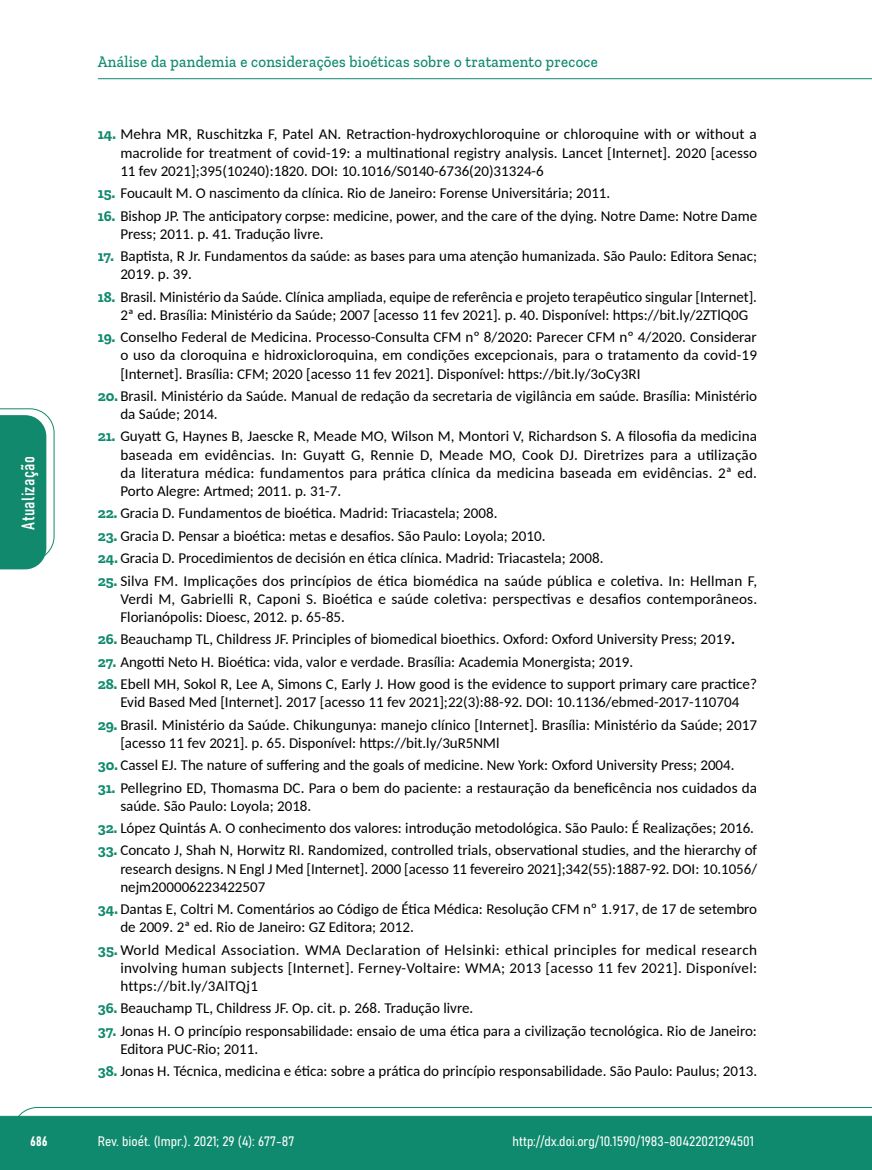
<style>
.page{position:relative;width:872px;height:1170px;background:#fff}
.page>*{position:absolute;margin:0;border:0;box-sizing:border-box;transform-origin:0 0}
.t1{font:18px "Bahnschrift";letter-spacing:.02em;color:#fff}
.t2{font:500 16.5px "Zilla Slab";letter-spacing:.02em;color:#108a6e;scale:.9 1}
.t3{font:15px/18.1px "Carlito";color:#000}
.t4{font:13.5px "Bahnschrift";color:#fff}
.s1{font-family:"Zilla Slab";font-weight:700;color:#108a6e}
.s2{font-weight:700}
</style>
<div class="page">
<svg style="left:12px;top:1107px;width:860px;height:62px;background:#2e9880"></svg>
<hr style="left:98px;top:78px;width:774px;height:1px;background:#108a6e">
<svg style="left:0;top:408px;width:55px;height:161px"></svg>
<p class="t1" style="left:15px;top:529px;width:75px;rotate:-90deg">Atualização</p>
<p class="t2" style="left:98px;top:53px;width:557px">Análise da pandemia e considerações bioéticas sobre o tratamento precoce</p>
<p class="t3" style="left:120px;top:125px;width:638px;text-align:justify;text-indent:-22px"><span class="s1">14.</span> Mehra MR, Ruschitzka F, Patel AN. Retraction-hydroxychloroquine or chloroquine with or without a macrolide for treatment of covid-19: a multinational registry analysis. Lancet [Internet]. 2020 [acesso 11 fev 2021];395(10240):1820. DOI: 10.1016/S0140-6736(20)31324-6</p>
<p class="t3" style="left:98px;top:183px;width:514px"><span class="s1">15.</span> Foucault M. O nascimento da clínica. Rio de Janeiro: Forense Universitária; 2011.</p>
<p class="t3" style="left:120px;top:206px;width:638px;text-indent:-22px"><span class="s1">16.</span> Bishop JP. The anticipatory corpse: medicine, power, and the care of the dying. Notre Dame: Notre Dame<br>Press; 2011. p. 41. Tradução livre.</p>
<p class="t3" style="left:120px;top:246px;width:638px;text-indent:-22px"><span class="s1">17.</span> Baptista, R Jr. Fundamentos da saúde: as bases para uma atenção humanizada. São Paulo: Editora Senac;<br>2019. p. 39.</p>
<p class="t3" style="left:120px;top:287px;width:638px;text-indent:-22px"><span class="s1">18.</span> Brasil. Ministério da Saúde. Clínica ampliada, equipe de referência e projeto terapêutico singular [Internet].<br>2ª ed. Brasília: Ministério da Saúde; 2007 [acesso 11 fev 2021]. p. 40. Disponível: https://bit.ly/2ZTlQ0G</p>
<p class="t3" style="left:120px;top:327px;width:638px;text-align:justify;text-indent:-22px"><span class="s1">19.</span> Conselho Federal de Medicina. Processo-Consulta CFM nº 8/2020: Parecer CFM nº 4/2020. Considerar o uso da cloroquina e hidroxicloroquina, em condições excepcionais, para o tratamento da covid-19 [Internet]. Brasília: CFM; 2020 [acesso 11 fev 2021]. Disponível: https://bit.ly/3oCy3RI</p>
<p class="t3" style="left:120px;top:386px;width:638px;text-indent:-22px"><span class="s1">20.</span> Brasil. Ministério da Saúde. Manual de redação da secretaria de vigilância em saúde. Brasília: Ministério da Saúde; 2014.</p>
<p class="t3" style="left:120px;top:426px;width:638px;text-align:justify;text-indent:-22px"><span class="s1">21.</span> Guyatt G, Haynes B, Jaescke R, Meade MO, Wilson M, Montori V, Richardson S. A filosofia da medicina baseada em evidências. In: Guyatt G, Rennie D, Meade MO, Cook DJ. Diretrizes para a utilização da literatura médica: fundamentos para prática clínica da medicina baseada em evidências. 2ª ed.<br>Porto Alegre: Artmed; 2011. p. 31-7.</p>
<p class="t3" style="left:98px;top:503px;width:401px"><span class="s1">22.</span> Gracia D. Fundamentos de bioética. Madrid: Triacastela; 2008.</p>
<p class="t3" style="left:98px;top:526px;width:449px"><span class="s1">23.</span> Gracia D. Pensar a bioética: metas e desafios. São Paulo: Loyola; 2010.</p>
<p class="t3" style="left:98px;top:548px;width:507px"><span class="s1">24.</span> Gracia D. Procedimientos de decisión en ética clínica. Madrid: Triacastela; 2008.</p>
<p class="t3" style="left:120px;top:570px;width:638px;text-align:justify;text-indent:-22px"><span class="s1">25.</span> Silva FM. Implicações dos princípios de ética biomédica na saúde pública e coletiva. In: Hellman F, Verdi M, Gabrielli R, Caponi S. Bioética e saúde coletiva: perspectivas e desafios contemporâneos.<br>Florianópolis: Dioesc, 2012. p. 65-85.</p>
<p class="t3" style="left:98px;top:629px;width:638px"><span class="s1">26.</span> Beauchamp TL, Childress JF. Principles of biomedical bioethics. Oxford: Oxford University Press; 2019<span class="s2">.</span></p>
<p class="t3" style="left:98px;top:651px;width:537px"><span class="s1">27.</span> Angotti Neto H. Bioética: vida, valor e verdade. Brasília: Academia Monergista; 2019.</p>
<p class="t3" style="left:98px;top:674px;width:660px;text-align:center"><span class="s1">28.</span> Ebell MH, Sokol R, Lee A, Simons C, Early J. How good is the evidence to support primary care practice?<br>Evid Based Med [Internet]. 2017 [acesso 11 fev 2021];22(3):88-92. DOI: 10.1136/ebmed-2017-110704</p>
<p class="t3" style="left:120px;top:714px;width:638px;text-indent:-22px"><span class="s1">29.</span> Brasil. Ministério da Saúde. Chikungunya: manejo clínico [Internet]. Brasília: Ministério da Saúde; 2017 [acesso 11 fev 2021]. p. 65. Disponível: https://bit.ly/3uR5NMl</p>
<p class="t3" style="left:98px;top:755px;width:638px"><span class="s1">30.</span> Cassel EJ. The nature of suffering and the goals of medicine. New York: Oxford University Press; 2004.</p>
<p class="t3" style="left:120px;top:777px;width:638px;text-indent:-22px"><span class="s1">31.</span> Pellegrino ED, Thomasma DC. Para o bem do paciente: a restauração da beneficência nos cuidados da saúde. São Paulo: Loyola; 2018.</p>
<p class="t3" style="left:98px;top:818px;width:657px"><span class="s1">32.</span> López Quintás A. O conhecimento dos valores: introdução metodológica. São Paulo: É Realizações; 2016.</p>
<p class="t3" style="left:120px;top:840px;width:638px;text-align:justify;text-indent:-22px"><span class="s1">33.</span> Concato J, Shah N, Horwitz RI. Randomized, controlled trials, observational studies, and the hierarchy of research designs. N Engl J Med [Internet]. 2000 [acesso 11 fevereiro 2021];342(55):1887-92. DOI: 10.1056/ nejm200006223422507</p>
<p class="t3" style="left:120px;top:899px;width:638px;text-indent:-22px"><span class="s1">34.</span> Dantas E, Coltri M. Comentários ao Código de Ética Médica: Resolução CFM nº 1.917, de 17 de setembro de 2009. 2ª ed. Rio de Janeiro: GZ Editora; 2012.</p>
<p class="t3" style="left:120px;top:939px;width:638px;text-align:justify;text-indent:-22px"><span class="s1">35.</span> World Medical Association. WMA Declaration of Helsinki: ethical principles for medical research involving human subjects [Internet]. Ferney-Voltaire: WMA; 2013 [acesso 11 fev 2021]. Disponível: https://bit.ly/3AlTQj1</p>
<p class="t3" style="left:98px;top:998px;width:377px"><span class="s1">36.</span> Beauchamp TL, Childress JF. Op. cit. p. 268. Tradução livre.</p>
<p class="t3" style="left:120px;top:1020px;width:638px;text-indent:-22px"><span class="s1">37.</span> Jonas H. O princípio responsabilidade: ensaio de uma ética para a civilização tecnológica. Rio de Janeiro:<br>Editora PUC-Rio; 2011.</p>
<p class="t3" style="left:98px;top:1061px;width:661px"><span class="s1">38.</span> Jonas H. Técnica, medicina e ética: sobre a prática do princípio responsabilidade. São Paulo: Paulus; 2013.</p>
<p class="t4" style="left:31px;top:1130px;width:18px">686</p>
<p class="t4" style="left:98px;top:1131px;width:198px">Rev. bioét. (Impr.). 2021; 29 (4): 677-87</p>
<p class="t4" style="left:512px;top:1131px;width:243px">http://dx.doi.org/10.1590/1983-80422021294501</p>
</div>
